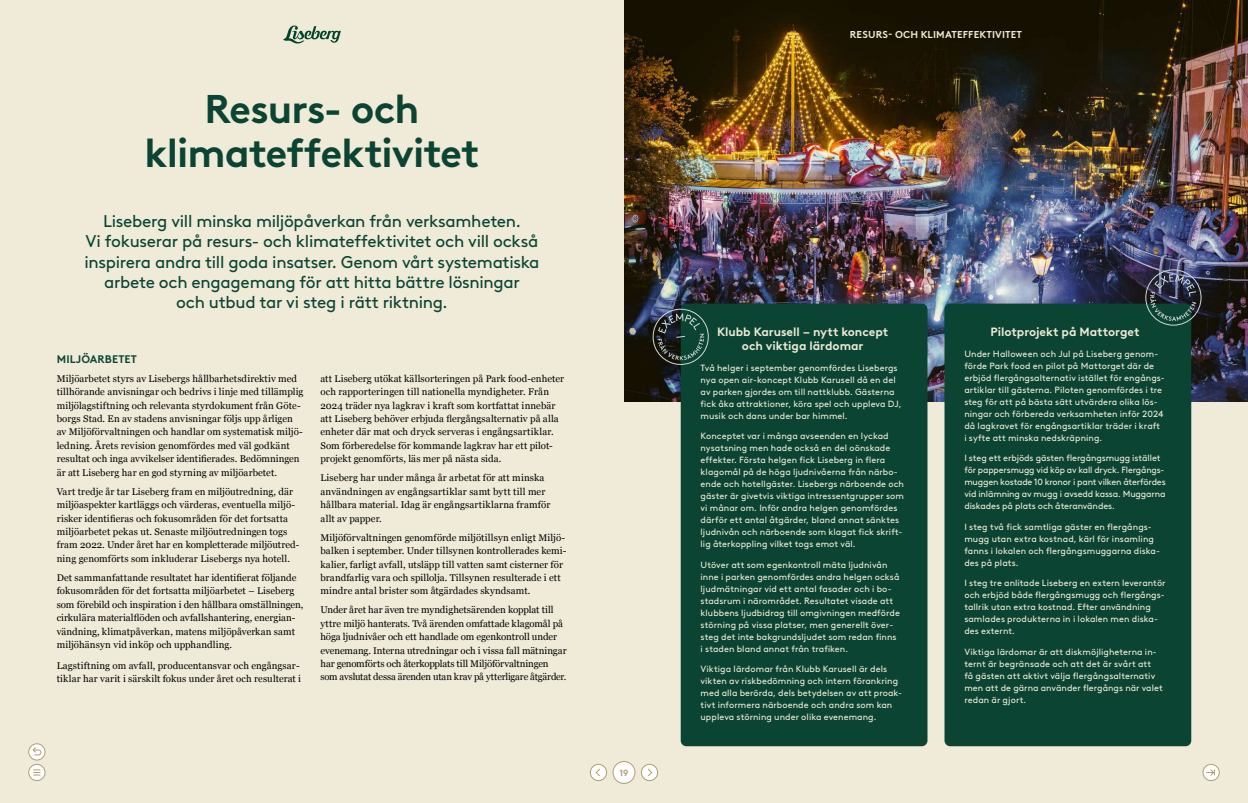
<style>
.page{position:relative;width:1248px;height:803px;background:#fff}
.page>*{position:absolute;margin:0;border:0;box-sizing:border-box;transform-origin:0 0}
.t1{font:700 40px/44px "Brown LL";letter-spacing:-.025em;color:#0c4433;text-align:center}
.t2{font:17px/20.4px "Brown LL";letter-spacing:-.015em;color:#0c4433;text-align:center}
.t3{font:700 12px/14px "Brown LL";letter-spacing:-.005em;color:#efebd8;text-align:center}
.t4{font:700 11px "Brown LL";letter-spacing:.01em;color:#0c4433}
.t5{font:700 10px "Brown LL";letter-spacing:.015em;color:#efebd8}
.t6{font:9.7px/13.4px "Georgia";letter-spacing:.005em;color:#000}
.t7{font:9px/12px "Brown LL";letter-spacing:.01em;color:#efebd8}
.t8{font:9px/12px "Brown LL";letter-spacing:-.01em;color:#efebd8}
.t9{font:700 9px "Brown Std";color:#b39d75}
</style>
<div class="page">
<div style="left:0;top:0;width:1247px;height:802px;background:#efebd8"></div>
<img style="left:624px;top:0;width:623px;height:401px">
<div style="left:944px;top:303px;width:247px;height:443px;background:#0c4433;border-radius:6px"></div>
<div style="left:680px;top:303px;width:247px;height:443px;background:#0c4433;border-radius:6px"></div>
<svg style="left:649px;top:305px;width:60px;height:63px"></svg>
<svg style="left:1145px;top:269px;width:56px;height:56px"></svg>
<svg style="left:283px;top:26px;width:58px;height:18px"></svg>
<div style="left:590px;top:764px;width:16px;height:16px;background:#fff;border-radius:50%"></div>
<div style="left:590px;top:763px;width:17px;height:17px;border:1px solid #b39d75;border-radius:50%"></div>
<svg style="left:595px;top:768px;width:5px;height:8px"></svg>
<div style="left:641px;top:764px;width:16px;height:16px;background:#fff;border-radius:50%"></div>
<div style="left:641px;top:763px;width:17px;height:17px;border:1px solid #b39d75;border-radius:50%"></div>
<svg style="left:648px;top:768px;width:4px;height:8px"></svg>
<div style="left:613px;top:761px;width:22px;height:22px;background:#fff;border-radius:50%"></div>
<div style="left:612px;top:760px;width:23px;height:23px;border:1px solid #b39d75;border-radius:50%"></div>
<svg style="left:1202px;top:764px;width:17px;height:16px"></svg>
<div style="left:1202px;top:763px;width:17px;height:17px;border:1px solid #b39d75;border-radius:50%"></div>
<svg style="left:1206px;top:768px;width:8px;height:8px"></svg>
<svg style="left:29px;top:764px;width:16px;height:16px"></svg>
<div style="left:28px;top:763px;width:17px;height:17px;border:1px solid #b39d75;border-radius:50%"></div>
<svg style="left:33px;top:769px;width:7px;height:6px"></svg>
<svg style="left:29px;top:743px;width:16px;height:16px"></svg>
<div style="left:28px;top:743px;width:17px;height:17px;border:1px solid #b39d75;border-radius:50%"></div>
<svg style="left:32px;top:746px;width:10px;height:9px"></svg>
<h1 class="t1" style="left:145px;top:84px;width:336px">Resurs- och klimateffektivitet</h1>
<p class="t2" style="left:84px;top:209px;width:456px">Liseberg vill minska miljöpåverkan från verksamheten.<br>Vi fokuserar på resurs- och klimateffektivitet och vill också inspirera andra till goda insatser. Genom vårt systematiska arbete och engagemang för att hitta bättre lösningar<br>och utbud tar vi steg i rätt riktning.</p>
<p class="t4" style="left:57px;top:350px;width:82px">MILJÖARBETET</p>
<p class="t6" style="left:57px;top:371px;width:248px">Miljöarbetet styrs av Lisebergs hållbarhetsdirektiv med tillhörande anvisningar och bedrivs i linje med tillämplig miljölagstiftning och relevanta styrdokument från Göte&shy;borgs Stad. En av stadens anvisningar följs upp årligen av Miljöförvaltningen och handlar om systematisk miljö&shy;ledning. Årets revision genomfördes med väl godkänt resultat och inga avvikelser identifierades. Bedömningen är att Liseberg har en god styrning av miljöarbetet.</p>
<p class="t6" style="left:57px;top:484px;width:244px">Vart tredje år tar Liseberg fram en miljöutredning, där miljöaspekter kartläggs och värderas, eventuella miljö&shy;risker identifieras och fokusområden för det fortsatta miljöarbetet pekas ut. Senaste miljöutredningen togs fram 2022. Under året har en kompletterade miljöutred&shy;ning genomförts som inkluderar Lisebergs nya hotell.</p>
<p class="t6" style="left:57px;top:570px;width:248px">Det sammanfattande resultatet har identifierat följande fokusområden för det fortsatta miljöarbetet – Liseberg som förebild och inspiration i den hållbara omställningen, cirkulära materialflöden och avfallshantering, energian&shy;vändning, klimatpåverkan, matens miljöpåverkan samt miljöhänsyn vid inköp och upphandling.</p>
<p class="t6" style="left:57px;top:658px;width:246px">Lagstiftning om avfall, producentansvar och engångsar&shy;tiklar har varit i särskilt fokus under året och resulterat i</p>
<p class="t6" style="left:320px;top:371px;width:245px">att Liseberg utökat källsorteringen på Park food-enheter och rapporteringen till nationella myndigheter. Från 2024 träder nya lagkrav i kraft som kortfattat innebär att Liseberg behöver erbjuda flergångsalternativ på alla enheter där mat och dryck serveras i engångsartiklar.<br>Som förberedelse för kommande lagkrav har ett pilot&shy;projekt genomförts, läs mer på nästa sida.</p>
<p class="t6" style="left:320px;top:470px;width:231px">Liseberg har under många år arbetat för att minska användningen av engångsartiklar samt bytt till mer hållbara material. Idag är engångsartiklarna framför allt av papper.</p>
<p class="t6" style="left:320px;top:530px;width:247px">Miljöförvaltningen genomförde miljötillsyn enligt Miljö&shy;balken i september. Under tillsynen kontrollerades kemi&shy;kalier, farligt avfall, utsläpp till vatten samt cisterner för brandfarlig vara och spillolja. Tillsynen resulterade i ett mindre antal brister som åtgärdades skyndsamt.</p>
<p class="t6" style="left:320px;top:602px;width:248px">Under året har även tre myndighetsärenden kopplat till yttre miljö hanterats. Två ärenden omfattade klagomål på höga ljudnivåer och ett handlade om egenkontroll under evenemang. Interna utredningar och i vissa fall mätningar har genomförts och återkopplats till Miljöförvaltningen som avslutat dessa ärenden utan krav på ytterligare åtgärder.</p>
<p class="t9" style="left:619px;top:766px;width:11px">19</p>
<p class="t5" style="left:849px;top:27px;width:174px">RESURS- OCH KLIMATEFFEKTIVITET</p>
<p class="t3" style="left:717px;top:323px;width:173px">Klubb Karusell – nytt koncept och viktiga lärdomar</p>
<p class="t7" style="left:700px;top:360px;width:202px">Två helger i september genomfördes Lisebergs nya open air-koncept Klubb Karusell då en del av parken gjordes om till nattklubb. Gästerna fick åka attraktioner, köra spel och uppleva DJ, musik och dans under bar himmel.</p>
<p class="t7" style="left:700px;top:429px;width:205px">Konceptet var i många avseenden en lyckad nysatsning men hade också en del oönskade effekter. Första helgen fick Liseberg in flera klagomål på de höga ljudnivåerna från närbo&shy;ende och hotellgäster. Lisebergs närboende och gäster är givetvis viktiga intressentgrupper som vi månar om. Inför andra helgen genomfördes därför ett antal åtgärder, bland annat sänktes ljudnivån och närboende som klagat fick skrift&shy;lig återkoppling vilket togs emot väl.</p>
<p class="t7" style="left:700px;top:557px;width:201px">Utöver att som egenkontroll mäta ljudnivån inne i parken genomfördes andra helgen också ljudmätningar vid ett antal fasader och i bo&shy;stadsrum i närområdet. Resultatet visade att klubbens ljudbidrag till omgivningen medförde störning på vissa platser, men generellt över&shy;steg det inte bakgrundsljudet som redan finns i staden bland annat från trafiken.</p>
<p class="t7" style="left:700px;top:662px;width:203px">Viktiga lärdomar från Klubb Karusell är dels vikten av riskbedömning och intern förankring med alla berörda, dels betydelsen av att proak&shy;tivt informera närboende och andra som kan uppleva störning under olika evenemang.</p>
<p class="t3" style="left:990px;top:323px;width:150px">Pilotprojekt på Mattorget</p>
<p class="t7" style="left:964px;top:346px;width:202px">Under Halloween och Jul på Liseberg genom&shy;förde Park food en pilot på Mattorget där de erbjöd flergångsalternativ istället för engångs&shy;artiklar till gästerna. Piloten genomfördes i tre steg för att på bästa sätt utvärdera olika lös&shy;ningar och förbereda verksamheten inför 2024 då lagkravet för engångsartiklar träder i kraft<br>i syfte att minska nedskräpning.</p>
<p class="t8" style="left:964px;top:451px;width:203px">I steg ett erbjöds gästen flergångsmugg istället för pappersmugg vid köp av kall dryck. Flergångs&shy;muggen kostade 10 kronor i pant vilken återfördes vid inlämning av mugg i avsedd kassa. Muggarna diskades på plats och återanvändes.</p>
<p class="t7" style="left:964px;top:519px;width:197px">I steg två fick samtliga gäster en flergångs&shy;mugg utan extra kostnad, kärl för insamling fanns i lokalen och flergångsmuggarna diska&shy;des på plats.</p>
<p class="t7" style="left:964px;top:576px;width:203px">I steg tre anlitade Liseberg en extern leverantör och erbjöd både flergångsmugg och flergångs&shy;tallrik utan extra kostnad. Efter användning samlades produkterna in i lokalen men diska&shy;des externt.</p>
<p class="t7" style="left:964px;top:644px;width:200px">Viktiga lärdomar är att diskmöjligheterna in&shy;ternt är begränsade och att det är svårt att<br>få gästen att aktivt välja flergångsalternativ men att de gärna använder flergångs när valet redan är gjort.</p>
</div>
